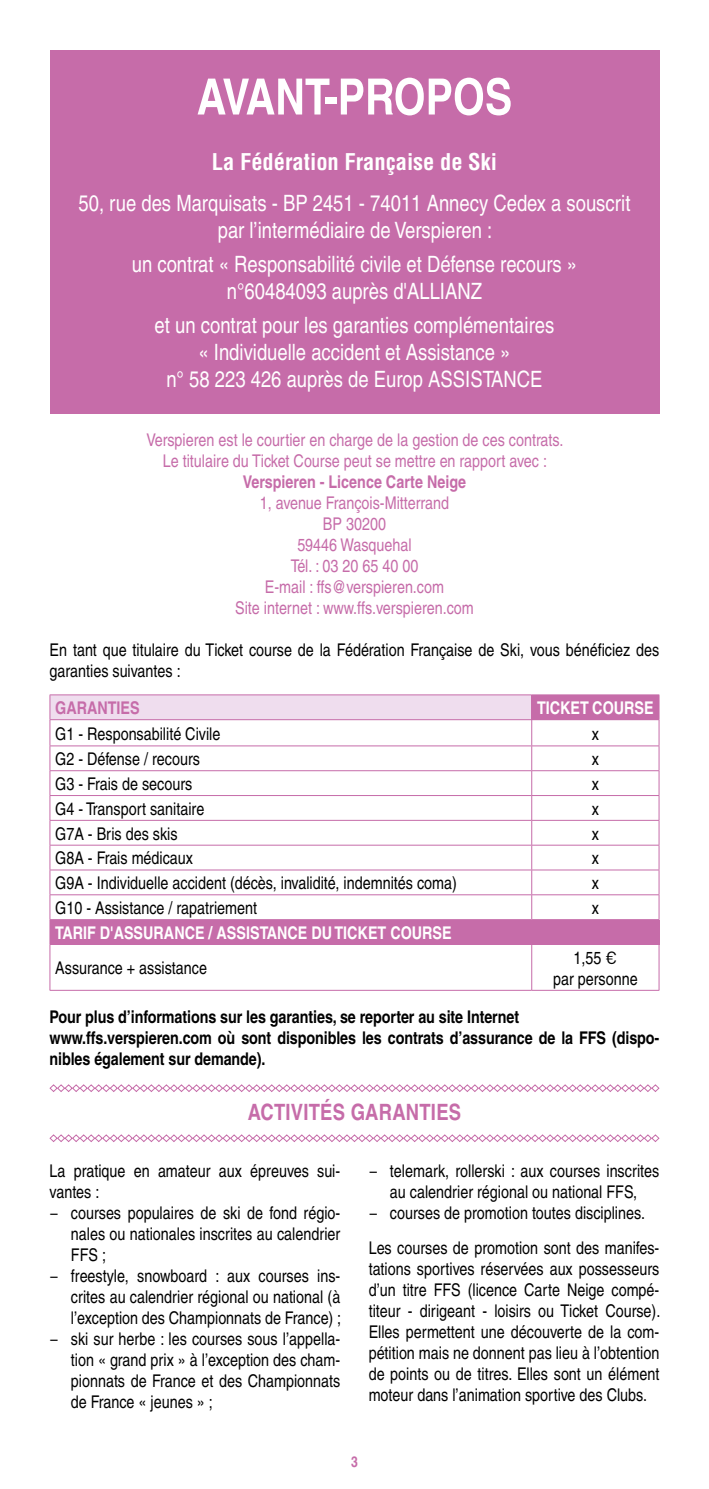
<style>
.page{position:relative;width:709px;height:1489px;background:#fff}
.page>*{position:absolute;margin:0;border:0;box-sizing:border-box;transform-origin:0 0}
.t1{font:700 condensed 50px "Helvetica";color:#fff}
.t2{font:condensed 22.5px/27px "Helvetica";color:#fff;text-align:center}
.t3{font:700 condensed 22.5px "Helvetica";color:#fff}
.t4{font:700 condensed 22.5px "Helvetica";letter-spacing:.01em;color:#c66ca9}
.t5{font:condensed 17.5px/21px "Helvetica";color:#000}
.t6{font:condensed 17.5px/21px "Helvetica";color:#c66ca9;text-align:center}
.t7{font:700 condensed 17.5px/21px "Helvetica";letter-spacing:-.005em;color:#000}
.t8{font:700 condensed 17.5px "Helvetica";color:#fff}
.t9{font:700 condensed 17.5px "Helvetica";color:#c66ca9}
.t10{font:700 condensed 15px "Helvetica";color:#c66ca9}
.s1{font-family:"DIN";font-stretch:normal}
</style>
<div class="page">
<svg style="left:49px;top:1084px;width:611px;height:8px"></svg>
<svg style="left:49px;top:1134px;width:611px;height:8px"></svg>
<div style="left:50px;top:695px;width:481px;height:24px;background:#efddee"></div>
<div style="left:531px;top:695px;width:128px;height:24px;background:#c66ca9"></div>
<div style="left:50px;top:919px;width:609px;height:25px;background:#c66ca9"></div>
<hr style="left:50px;top:694px;width:481px;height:1px;background:#c66ca9">
<hr style="left:531px;top:694px;width:128px;height:1px;background:#c66ca9">
<hr style="left:50px;top:719px;width:481px;height:1px;background:#c66ca9">
<hr style="left:531px;top:719px;width:128px;height:1px;background:#c66ca9">
<hr style="left:50px;top:745px;width:481px;height:1px;background:#c66ca9">
<hr style="left:50px;top:770px;width:481px;height:1px;background:#c66ca9">
<hr style="left:531px;top:745px;width:128px;height:1px;background:#c66ca9">
<hr style="left:531px;top:770px;width:128px;height:1px;background:#c66ca9">
<hr style="left:50px;top:795px;width:481px;height:1px;background:#c66ca9">
<hr style="left:531px;top:795px;width:128px;height:1px;background:#c66ca9">
<hr style="left:50px;top:819px;width:481px;height:1px;background:#c66ca9">
<hr style="left:50px;top:844px;width:481px;height:1px;background:#c66ca9">
<hr style="left:50px;top:869px;width:481px;height:1px;background:#c66ca9">
<hr style="left:50px;top:894px;width:481px;height:1px;background:#c66ca9">
<svg style="left:531px;top:720px;width:1px;height:199px"></svg>
<hr style="left:531px;top:819px;width:128px;height:1px;background:#c66ca9">
<hr style="left:531px;top:844px;width:128px;height:1px;background:#c66ca9">
<hr style="left:531px;top:869px;width:128px;height:1px;background:#c66ca9">
<hr style="left:531px;top:894px;width:128px;height:1px;background:#c66ca9">
<svg style="left:49px;top:695px;width:1px;height:249px"></svg>
<svg style="left:658px;top:720px;width:1px;height:200px"></svg>
<hr style="left:49px;top:944px;width:1px;height:45px;background:#c66ca9">
<hr style="left:50px;top:944px;width:481px;height:1px;background:#c66ca9">
<hr style="left:50px;top:989px;width:481px;height:1px;background:#c66ca9">
<hr style="left:531px;top:944px;width:1px;height:45px;background:#c66ca9">
<hr style="left:531px;top:944px;width:128px;height:1px;background:#c66ca9">
<hr style="left:658px;top:944px;width:1px;height:45px;background:#c66ca9">
<hr style="left:531px;top:989px;width:128px;height:1px;background:#c66ca9">
<div style="left:50px;top:50px;width:609px;height:363px;background:#c66ca9"></div>
<h1 class="t1" style="left:197px;top:66px;width:317px">AVANT-PROPOS</h1>
<p class="t3" style="left:212px;top:147px;width:286px">La Fédération Française de Ski</p>
<p class="t2" style="left:78px;top:190px;width:553px">50, rue des Marquisats - BP 2451 - 74011 Annecy Cedex a souscrit par l’intermédiaire de Verspieren :</p>
<p class="t2" style="left:132px;top:251px;width:447px">un contrat « Responsabilité civile et Défense recours » n°60484093 auprès d'ALLIANZ</p>
<p class="t2" style="left:155px;top:312px;width:401px">et un contrat pour les garanties complémentaires « Individuelle accident et Assistance »<br>n° 58 223 426 auprès de Europ ASSISTANCE</p>
<p class="t6" style="left:146px;top:429px;width:418px">Verspieren est le courtier en charge de la gestion de ces contrats.<br>Le titulaire du Ticket Course peut se mettre en rapport avec :</p>
<p class="t9" style="left:243px;top:471px;width:225px">Verspieren - Licence Carte Neige</p>
<p class="t6" style="left:235px;top:492px;width:240px">1, avenue François-Mitterrand<br>BP 30200<br>59446 Wasquehal<br>Tél. : 03 20 65 40 00<br>E-mail : ffs@verspieren.com<br>Site internet : www.ffs.verspieren.com</p>
<p class="t5" style="left:50px;top:639px;width:611px">En tant que titulaire du Ticket course de la Fédération Française de Ski, vous bénéficiez des garanties suivantes :</p>
<p class="t9" style="left:55px;top:697px;width:86px">GARANTIES</p>
<p class="t8" style="left:537px;top:697px;width:118px">TICKET COURSE</p>
<p class="t5" style="left:55px;top:723px;width:167px">G1 - Responsabilité Civile</p>
<p class="t5" style="left:592px;top:723px;width:9px">x</p>
<p class="t5" style="left:55px;top:748px;width:146px">G2 - Défense / recours</p>
<p class="t5" style="left:592px;top:748px;width:9px">x</p>
<p class="t5" style="left:55px;top:773px;width:139px">G3 - Frais de secours</p>
<p class="t5" style="left:592px;top:773px;width:9px">x</p>
<p class="t5" style="left:55px;top:798px;width:151px">G4 - Transport sanitaire</p>
<p class="t5" style="left:592px;top:798px;width:9px">x</p>
<p class="t5" style="left:55px;top:822px;width:124px">G7A - Bris des skis</p>
<p class="t5" style="left:592px;top:822px;width:9px">x</p>
<p class="t5" style="left:55px;top:847px;width:139px">G8A - Frais médicaux</p>
<p class="t5" style="left:592px;top:847px;width:9px">x</p>
<p class="t5" style="left:55px;top:872px;width:403px">G9A - Individuelle accident (décès, invalidité, indemnités coma)</p>
<p class="t5" style="left:592px;top:872px;width:9px">x</p>
<p class="t5" style="left:55px;top:897px;width:203px">G10 - Assistance / rapatriement</p>
<p class="t5" style="left:592px;top:897px;width:9px">x</p>
<p class="t8" style="left:55px;top:921px;width:398px">TARIF D'ASSURANCE / ASSISTANCE DU TICKET COURSE</p>
<p class="t5" style="left:55px;top:957px;width:153px">Assurance + assistance</p>
<p class="t5" style="left:553px;top:947px;width:86px;text-align:center">1,55 <span class="s1">€<br></span>par personne</p>
<p class="t7" style="left:50px;top:1005px;width:611px">Pour plus d’informations sur les garanties, se reporter au site Internet www.ffs.verspieren.com où sont disponibles les contrats d’assurance de la FFS (dispo&shy;nibles également sur demande).</p>
<p class="t4" style="left:248px;top:1098px;width:215px">ACTIVITÉS GARANTIES</p>
<p class="t5" style="left:50px;top:1159px;width:292px">La pratique en amateur aux épreuves sui-</p>
<p class="t5" style="left:50px;top:1180px;width:51px">vantes :</p>
<p class="t5" style="left:50px;top:1201px;width:292px"><span class="s1">−</span> courses populaires de ski de fond régio-</p>
<p class="t5" style="left:71px;top:1222px;width:271px">nales ou nationales inscrites au calendrier</p>
<p class="t5" style="left:71px;top:1243px;width:37px">FFS ;</p>
<p class="t5" style="left:50px;top:1264px;width:292px"><span class="s1">−</span> freestyle, snowboard : aux courses ins-</p>
<p class="t5" style="left:71px;top:1285px;width:271px">crites au calendrier régional ou national (à</p>
<p class="t5" style="left:71px;top:1306px;width:272px">l’exception des Championnats de France) ;</p>
<p class="t5" style="left:50px;top:1327px;width:292px"><span class="s1">−</span> ski sur herbe : les courses sous l’appella-</p>
<p class="t5" style="left:71px;top:1348px;width:271px">tion « grand prix » à l’exception des cham-</p>
<p class="t5" style="left:71px;top:1369px;width:271px">pionnats de France et des Championnats</p>
<p class="t5" style="left:71px;top:1390px;width:143px">de France « jeunes » ;</p>
<p class="t5" style="left:369px;top:1159px;width:292px"><span class="s1">−</span> telemark, rollerski : aux courses inscrites</p>
<p class="t5" style="left:390px;top:1180px;width:249px">au calendrier régional ou national FFS,</p>
<p class="t5" style="left:369px;top:1201px;width:278px"><span class="s1">−</span> courses de promotion toutes disciplines.</p>
<p class="t5" style="left:369px;top:1237px;width:293px;text-align:justify">Les courses de promotion sont des manifes&shy;tations sportives réservées aux possesseurs d’un titre FFS (licence Carte Neige compé&shy;titeur - dirigeant - loisirs ou Ticket Course).<br>Elles permettent une découverte de la com&shy;pétition mais ne donnent pas lieu à l’obtention de points ou de titres. Elles sont un élément moteur dans l’animation sportive des Clubs.</p>
<p class="t10" style="left:351px;top:1452px;width:8px">3</p>
</div>
